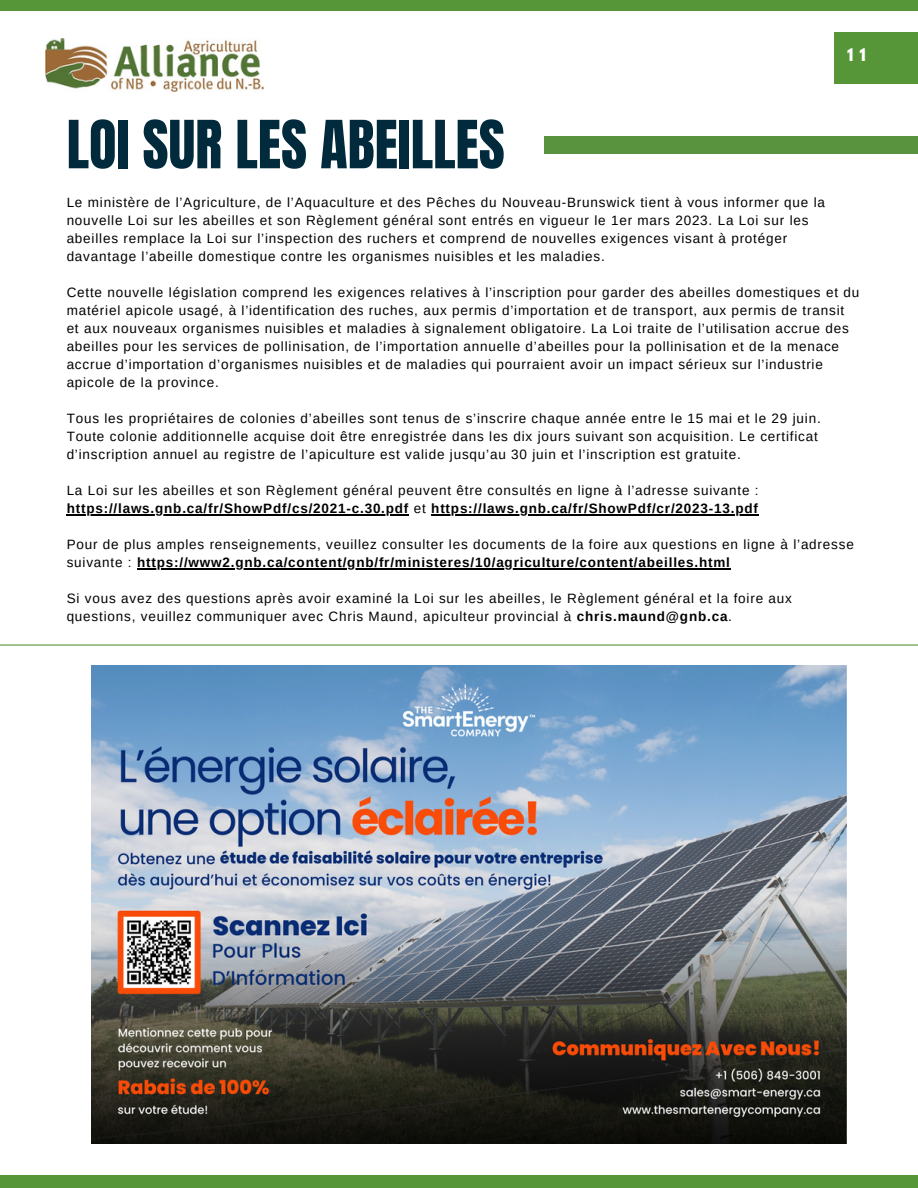
<style>
.page{position:relative;width:918px;height:1188px;background:#fff}
.page>*{position:absolute;margin:0;border:0;box-sizing:border-box;transform-origin:0 0}
.t1{font:56.4px "Anton";color:#022a3d}
.t2{font:700 15.45px "League Spartan";color:#fff}
.t3{font:13.5px/18px "Arimo";letter-spacing:.06em;color:#000}
.t4{font:700 13.5px/18px "Arimo";letter-spacing:.06em;color:#000}
.s1{font-weight:400}
.s2{font-weight:700}
</style>
<div class="page">
<div style="left:0;top:0;width:918px;height:11px;background:#569639"></div>
<div style="left:0;top:1175px;width:918px;height:13px;background:#569639"></div>
<div style="left:834px;top:32px;width:84px;height:51px;background:#569639"></div>
<img style="left:45px;top:38px;width:218px;height:53px">
<img style="left:92px;top:666px;width:755px;height:478px">
<hr style="left:0;top:644px;width:918px;height:2px;background:#569639">
<hr style="left:67px;top:515px;width:342px;height:1px;background:#000">
<hr style="left:431px;top:515px;width:328px;height:1px;background:#000">
<hr style="left:137px;top:569px;width:594px;height:1px;background:#000">
<div style="left:544px;top:136px;width:374px;height:17px;background:#59933d"></div>
<h1 class="t1" style="left:67px;top:104px;width:440px">LOI SUR LES ABEILLES</h1>
<p class="t2" style="left:847px;top:47px;width:20px">1 1</p>
<p class="t3" style="left:67px;top:194px;width:760px">Le ministère de l’Agriculture, de l’Aquaculture et des Pêches du Nouveau-Brunswick tient à vous informer que la nouvelle Loi sur les abeilles et son Règlement général sont entrés en vigueur le 1er mars 2023. La Loi sur les abeilles remplace la Loi sur l’inspection des ruchers et comprend de nouvelles exigences visant à protéger davantage l’abeille domestique contre les organismes nuisibles et les maladies.</p>
<p class="t3" style="left:67px;top:284px;width:794px">Cette nouvelle législation comprend les exigences relatives à l’inscription pour garder des abeilles domestiques et du matériel apicole usagé, à l’identification des ruches, aux permis d’importation et de transport, aux permis de transit et aux nouveaux organismes nuisibles et maladies à signalement obligatoire. La Loi traite de l’utilisation accrue des abeilles pour les services de pollinisation, de l’importation annuelle d’abeilles pour la pollinisation et de la menace accrue d’importation d’organismes nuisibles et de maladies qui pourraient avoir un impact sérieux sur l’industrie apicole de la province.</p>
<p class="t3" style="left:67px;top:410px;width:756px">Tous les propriétaires de colonies d’abeilles sont tenus de s’inscrire chaque année entre le 15 mai et le 29 juin.<br>Toute colonie additionnelle acquise doit être enregistrée dans les dix jours suivant son acquisition. Le certificat d’inscription annuel au registre de l’apiculture est valide jusqu’au 30 juin et l’inscription est gratuite.</p>
<p class="t4" style="left:67px;top:482px;width:693px"><span class="s1">La Loi sur les abeilles et son Règlement général peuvent être consultés en ligne à l’adresse suivante : </span>https://laws.gnb.ca/fr/ShowPdf/cs/2021-c.30.pdf <span class="s1">et</span> https://laws.gnb.ca/fr/ShowPdf/cr/2023-13.pdf</p>
<p class="t3" style="left:67px;top:536px;width:789px">Pour de plus amples renseignements, veuillez consulter les documents de la foire aux questions en ligne à l’adresse suivante : <span class="s2">https://www2.gnb.ca/content/gnb/fr/ministeres/10/agriculture/content/abeilles.html</span></p>
<p class="t3" style="left:67px;top:590px;width:727px">Si vous avez des questions après avoir examiné la Loi sur les abeilles, le Règlement général et la foire aux questions, veuillez communiquer avec Chris Maund, apiculteur provincial à <span class="s2">chris.maund@gnb.ca</span>.</p>
</div>
